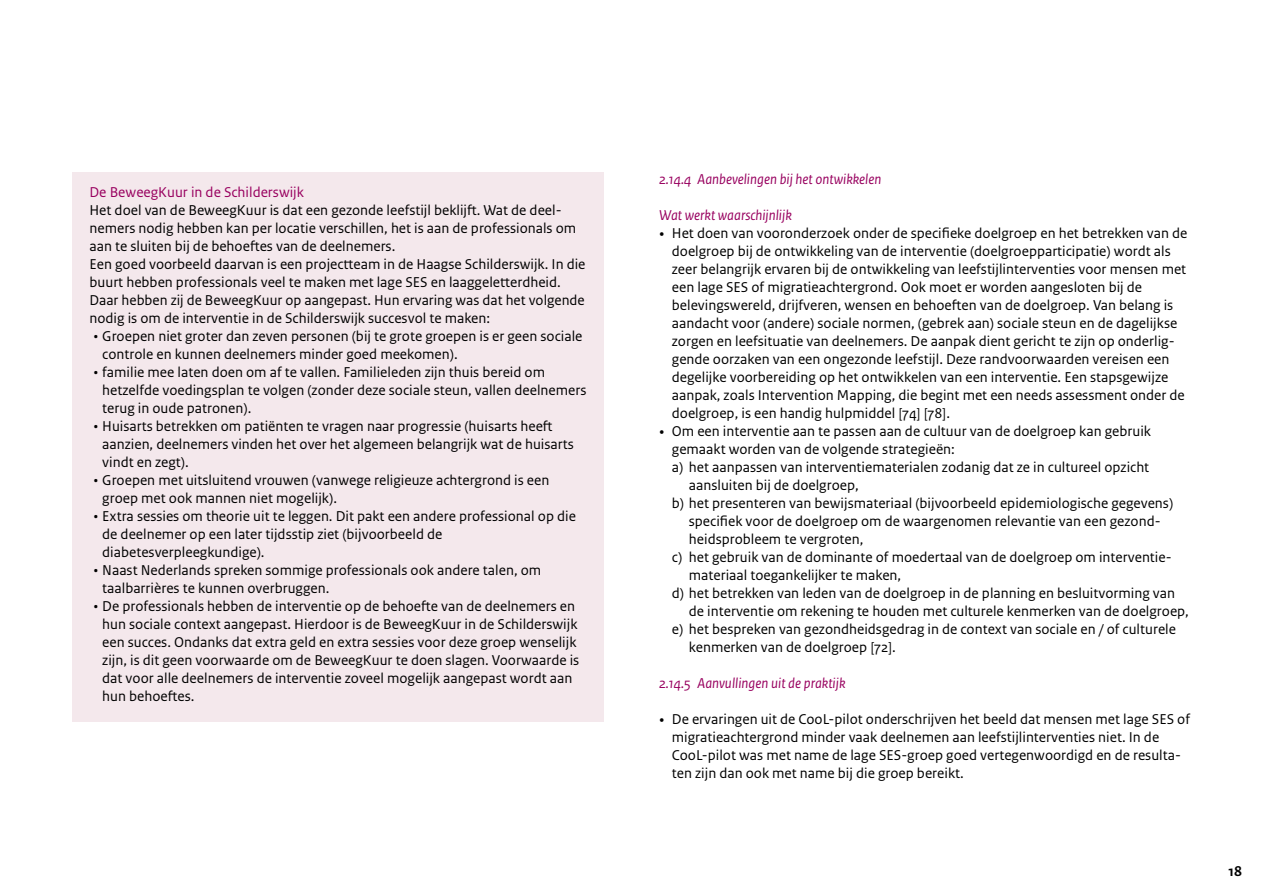
<style>
.page{position:relative;width:1263px;height:893px;background:#fff}
.page>*{position:absolute;margin:0;border:0;box-sizing:border-box;transform-origin:0 0}
.Kadertekst_arcering{font:15px/18px "Rijksoverheid Sans Text";color:#000}
.Opsomming_2e_niveau{font:15px/18px "Rijksoverheid Sans Text";color:#000}
._07_RIVM_Subalineako{font:italic 15px "Rijksoverheid Sans Text";color:#98005f}
.Kader_tussenkop_arce{font:15px "Rijksoverheid Sans Text";color:#98005f}
.H6_kop{font:italic 15px "Rijksoverheid Sans Text";color:#98005f}
.t1{font:700 15px "Rijksoverheid Sans Text";color:#000}
.s1{font-family:"Rijksoverheid Serif"}
</style>
<div class="page">
<div style="left:72px;top:172px;width:532px;height:34px;background:#f4e8ec"></div>
<div style="left:72px;top:195px;width:532px;height:76px;background:#f4e8ec"></div>
<div style="left:72px;top:249px;width:532px;height:94px;background:#f4e8ec"></div>
<div style="left:72px;top:321px;width:532px;height:58px;background:#f4e8ec"></div>
<div style="left:72px;top:357px;width:532px;height:76px;background:#f4e8ec"></div>
<div style="left:72px;top:411px;width:532px;height:76px;background:#f4e8ec"></div>
<div style="left:72px;top:465px;width:532px;height:58px;background:#f4e8ec"></div>
<div style="left:72px;top:501px;width:532px;height:76px;background:#f4e8ec"></div>
<div style="left:72px;top:555px;width:532px;height:58px;background:#f4e8ec"></div>
<div style="left:72px;top:591px;width:532px;height:130px;background:#f4e8ec"></div>
<h3 class="Kader_tussenkop_arce" style="left:90px;top:184px;width:216px">De BeweegKuur in de Schilderswijk</h3>
<p class="Kadertekst_arcering" style="left:90px;top:202px;width:488px">Het doel van de BeweegKuur is dat een gezonde leefstijl beklijft. Wat de deel&shy;nemers nodig hebben kan per locatie verschillen, het is aan de professionals om aan te sluiten bij de behoeftes van de deelnemers.</p>
<p class="Kadertekst_arcering" style="left:90px;top:256px;width:497px">Een goed voorbeeld daarvan is een projectteam in de Haagse Schilderswijk. In die buurt hebben professionals veel te maken met lage SES en laaggeletterdheid.<br>Daar hebben zij de BeweegKuur op aangepast. Hun ervaring was dat het volgende nodig is om de interventie in de Schilderswijk succesvol te maken:</p>
<p class="Kadertekst_arcering" style="left:102px;top:328px;width:482px;text-indent:-9px">• Groepen niet groter dan zeven personen (bij te grote groepen is er geen sociale controle en kunnen deelnemers minder goed meekomen).</p>
<p class="Kadertekst_arcering" style="left:102px;top:364px;width:486px;text-indent:-9px">• familie mee laten doen om af te vallen. Familieleden zijn thuis bereid om hetzelfde voedingsplan te volgen (zonder deze sociale steun, vallen deelnemers terug in oude patronen).</p>
<p class="Kadertekst_arcering" style="left:102px;top:418px;width:473px;text-indent:-9px">• Huisarts betrekken om patiënten te vragen naar progressie (huisarts heeft aanzien, deelnemers vinden het over het algemeen belangrijk wat de huisarts vindt en zegt).</p>
<p class="Kadertekst_arcering" style="left:102px;top:472px;width:449px;text-indent:-9px">• Groepen met uitsluitend vrouwen (vanwege religieuze achtergrond is een groep met ook mannen niet mogelijk).</p>
<p class="Kadertekst_arcering" style="left:102px;top:508px;width:475px;text-indent:-9px">• Extra sessies om theorie uit te leggen. Dit pakt een andere professional op die de deelnemer op een later tijdsstip ziet (bijvoorbeeld de diabetesverpleegkundige).</p>
<p class="Kadertekst_arcering" style="left:102px;top:562px;width:440px;text-indent:-9px">• Naast Nederlands spreken sommige professionals ook andere talen, om taalbarrières te kunnen overbruggen.</p>
<p class="Kadertekst_arcering" style="left:102px;top:598px;width:479px;text-indent:-9px">• De professionals hebben de interventie op de behoefte van de deelnemers en hun sociale context aangepast. Hierdoor is de BeweegKuur in de Schilderswijk een succes. Ondanks dat extra geld en extra sessies voor deze groep wenselijk zijn, is dit geen voorwaarde om de BeweegKuur te doen slagen. Voorwaarde is dat voor alle deelnemers de interventie zoveel mogelijk aangepast wordt aan hun behoeftes.</p>
<p class="_07_RIVM_Subalineako" style="left:659px;top:171px;width:224px">2.14.4 Aanbevelingen bij het ontwikkelen</p>
<h5 class="H6_kop" style="left:659px;top:207px;width:134px">Wat werkt waarschijnlijk</h5>
<p class="Kadertekst_arcering" style="left:672px;top:224px;width:517px;text-indent:-13px"><span class="s1">•</span> Het doen van vooronderzoek onder de specifieke doelgroep en het betrekken van de doelgroep bij de ontwikkeling van de interventie (doelgroepparticipatie) wordt als zeer belangrijk ervaren bij de ontwikkeling van leefstijlinterventies voor mensen met een lage SES of migratieachtergrond. Ook moet er worden aangesloten bij de belevingswereld, drijfveren, wensen en behoeften van de doelgroep. Van belang is aandacht voor (andere) sociale normen, (gebrek aan) sociale steun en de dagelijkse zorgen en leefsituatie van deelnemers. De aanpak dient gericht te zijn op onderlig&shy;gende oorzaken van een ongezonde leefstijl. Deze randvoorwaarden vereisen een degelijke voorbereiding op het ontwikkelen van een interventie. Een stapsgewijze aanpak, zoals Intervention Mapping, die begint met een needs assessment onder de doelgroep, is een handig hulpmiddel [74] [78].</p>
<p class="Kadertekst_arcering" style="left:672px;top:422px;width:481px;text-indent:-13px"><span class="s1">•</span> Om een interventie aan te passen aan de cultuur van de doelgroep kan gebruik gemaakt worden van de volgende strategieën:</p>
<p class="Opsomming_2e_niveau" style="left:689px;top:458px;width:462px;text-indent:-17px">a) het aanpassen van interventiematerialen zodanig dat ze in cultureel opzicht aansluiten bij de doelgroep,</p>
<p class="Opsomming_2e_niveau" style="left:689px;top:494px;width:486px;text-indent:-17px">b) het presenteren van bewijsmateriaal (bijvoorbeeld epidemiologische gegevens) specifiek voor de doelgroep om de waargenomen relevantie van een gezond&shy;heidsprobleem te vergroten,</p>
<p class="Opsomming_2e_niveau" style="left:689px;top:548px;width:484px;text-indent:-17px">c) het gebruik van de dominante of moedertaal van de doelgroep om interventie&shy;materiaal toegankelijker te maken,</p>
<p class="Opsomming_2e_niveau" style="left:689px;top:584px;width:502px;text-indent:-17px">d) het betrekken van leden van de doelgroep in de planning en besluitvorming van de interventie om rekening te houden met culturele kenmerken van de doelgroep,</p>
<p class="Opsomming_2e_niveau" style="left:689px;top:620px;width:489px;text-indent:-17px">e) het bespreken van gezondheidsgedrag in de context van sociale en / of culturele kenmerken van de doelgroep [72].</p>
<p class="_07_RIVM_Subalineako" style="left:659px;top:675px;width:188px">2.14.5 Aanvullingen uit de praktijk</p>
<p class="Kadertekst_arcering" style="left:672px;top:710px;width:520px;text-indent:-13px"><span class="s1">•</span> De ervaringen uit de CooL-pilot onderschrijven het beeld dat mensen met lage SES of migratieachtergrond minder vaak deelnemen aan leefstijlinterventies niet. In de CooL-pilot was met name de lage SES-groep goed vertegenwoordigd en de resulta&shy;ten zijn dan ook met name bij die groep bereikt.</p>
<p class="t1" style="left:1228px;top:862px;width:15px">18</p>
</div>
